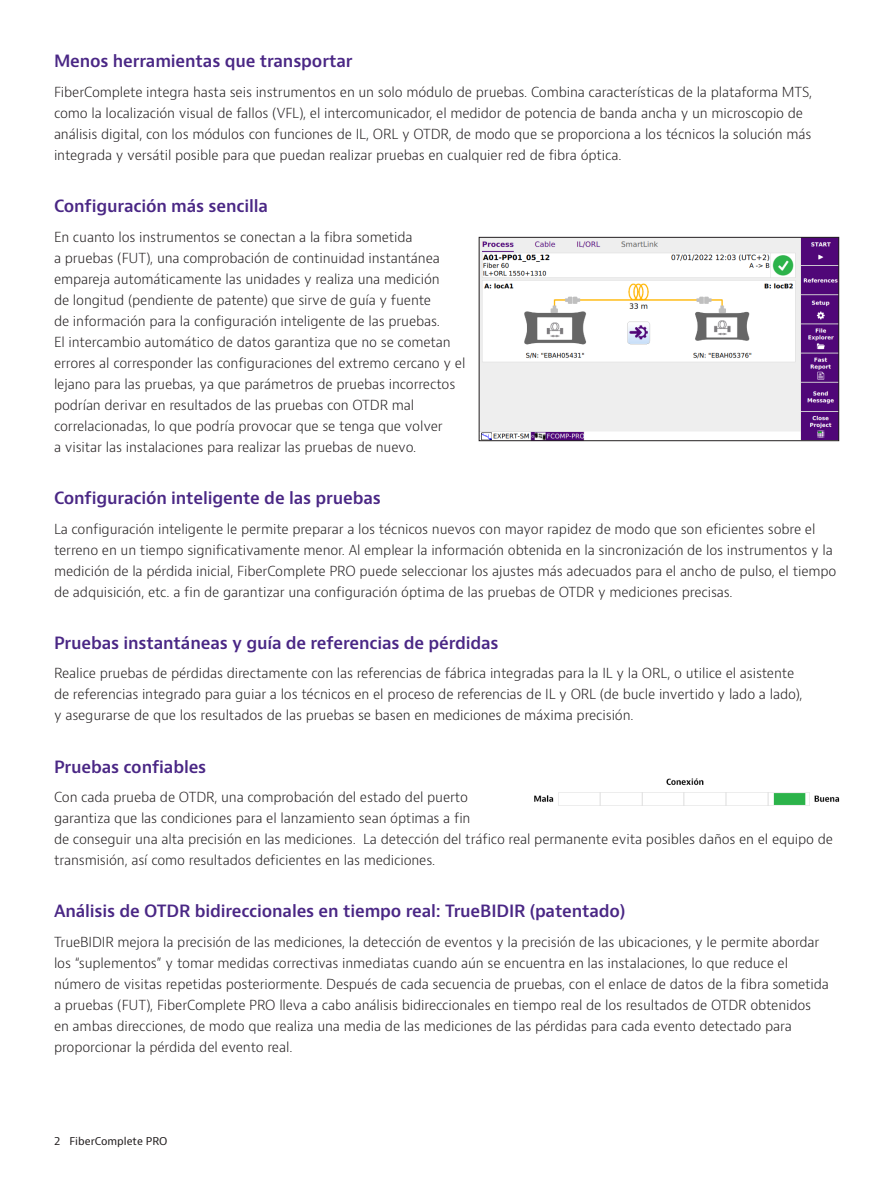
<style>
.page{position:relative;width:893px;height:1191px;background:#fff}
.page>*{position:absolute;margin:0;border:0;box-sizing:border-box;transform-origin:0 0}
.H2_Heading_Purple_12{font:600 16.5px "Bernino Sans";letter-spacing:-.01em;color:#4a2785}
.P_10_16{font:300 13.5px/21px "Bernino Sans";letter-spacing:-.01em;color:#231f20}
.t1{font:10.5px "Bernino Sans";color:#231f20}
</style>
<div class="page">
<img style="left:534px;top:778px;width:306px;height:28px">
<img style="left:481px;top:239px;width:356px;height:200px">
<div style="left:479px;top:237px;width:360px;height:204px;border:1px solid #231f20"></div>
<p class="H2_Heading_Purple_12" style="left:54px;top:51px;width:300px">Menos herramientas que transportar</p>
<p class="P_10_16" style="left:54px;top:82px;width:760px">FiberComplete integra hasta seis instrumentos en un solo módulo de pruebas. Combina características de la plataforma MTS, como la localización visual de fallos (VFL), el intercomunicador, el medidor de potencia de banda ancha y un microscopio de análisis digital, con los módulos con funciones de IL, ORL y OTDR, de modo que se proporciona a los técnicos la solución más integrada y versátil posible para que puedan realizar pruebas en cualquier red de fibra óptica.</p>
<p class="H2_Heading_Purple_12" style="left:54px;top:195px;width:216px">Configuración más sencilla</p>
<p class="P_10_16" style="left:54px;top:226px;width:413px">En cuanto los instrumentos se conectan a la fibra sometida<br>a pruebas (FUT), una comprobación de continuidad instantánea empareja automáticamente las unidades y realiza una medición<br>de longitud (pendiente de patente) que sirve de guía y fuente<br>de información para la configuración inteligente de las pruebas.<br>El intercambio automático de datos garantiza que no se cometan errores al corresponder las configuraciones del extremo cercano y el lejano para las pruebas, ya que parámetros de pruebas incorrectos podrían derivar en resultados de las pruebas con OTDR mal correlacionadas, lo que podría provocar que se tenga que volver<br>a visitar las instalaciones para realizar las pruebas de nuevo.</p>
<p class="H2_Heading_Purple_12" style="left:54px;top:487px;width:328px">Configuración inteligente de las pruebas</p>
<p class="P_10_16" style="left:54px;top:518px;width:784px">La configuración inteligente le permite preparar a los técnicos nuevos con mayor rapidez de modo que son eficientes sobre el terreno en un tiempo significativamente menor. Al emplear la información obtenida en la sincronización de los instrumentos y la medición de la pérdida inicial, FiberComplete PRO puede seleccionar los ajustes más adecuados para el ancho de pulso, el tiempo de adquisición, etc. a fin de garantizar una configuración óptima de las pruebas de OTDR y mediciones precisas.</p>
<p class="H2_Heading_Purple_12" style="left:54px;top:632px;width:446px">Pruebas instantáneas y guía de referencias de pérdidas</p>
<p class="P_10_16" style="left:54px;top:663px;width:750px">Realice pruebas de pérdidas directamente con las referencias de fábrica integradas para la IL y la ORL, o utilice el asistente de referencias integrado para guiar a los técnicos en el proceso de referencias de IL y ORL (de bucle invertido y lado a lado), y asegurarse de que los resultados de las pruebas se basen en mediciones de máxima precisión.</p>
<p class="H2_Heading_Purple_12" style="left:54px;top:756px;width:154px">Pruebas confiables</p>
<p class="P_10_16" style="left:54px;top:787px;width:781px">Con cada prueba de OTDR, una comprobación del estado del puerto<br>garantiza que las condiciones para el lanzamiento sean óptimas a fin<br>de conseguir una alta precisión en las mediciones. La detección del tráfico real permanente evita posibles daños en el equipo de transmisión, así como resultados deficientes en las mediciones.</p>
<p class="H2_Heading_Purple_12" style="left:54px;top:900px;width:573px">Análisis de OTDR bidireccionales en tiempo real: TrueBIDIR (patentado)</p>
<p class="P_10_16" style="left:54px;top:931px;width:776px">TrueBIDIR mejora la precisión de las mediciones, la detección de eventos y la precisión de las ubicaciones, y le permite abordar los “suplementos” y tomar medidas correctivas inmediatas cuando aún se encuentra en las instalaciones, lo que reduce el número de visitas repetidas posteriormente. Después de cada secuencia de pruebas, con el enlace de datos de la fibra sometida a pruebas (FUT), FiberComplete PRO lleva a cabo análisis bidireccionales en tiempo real de los resultados de OTDR obtenidos en ambas direcciones, de modo que realiza una media de las mediciones de las pérdidas para cada evento detectado para proporcionar la pérdida del evento real.</p>
<p class="t1" style="left:54px;top:1134px;width:115px">2 FiberComplete PRO</p>
</div>
